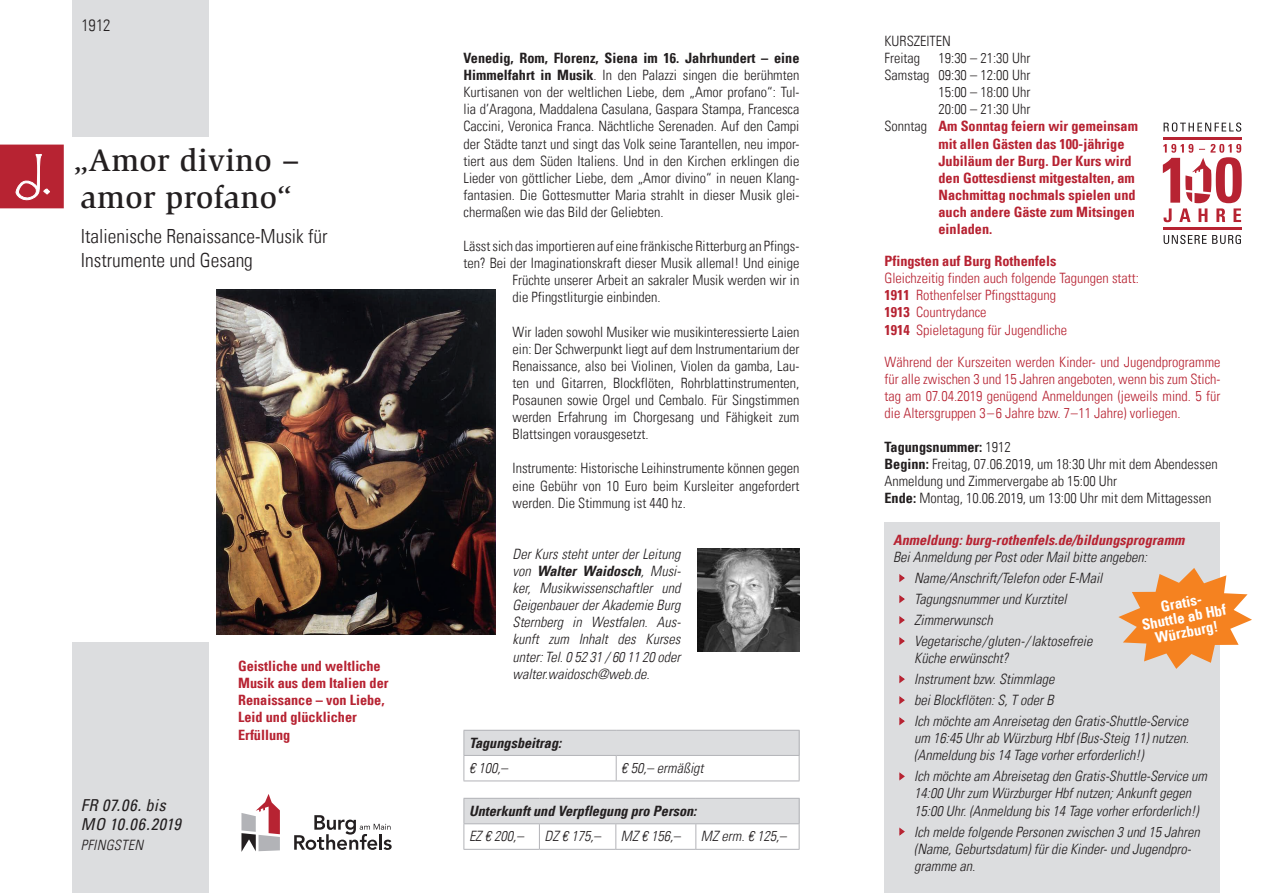
<style>
.page{position:relative;width:1263px;height:893px;background:#fff}
.page>*{position:absolute;margin:0;border:0;box-sizing:border-box;transform-origin:0 0}
.t1{font:500 32.1px/36.9px "Slimbach";letter-spacing:.01em;color:#231f20}
.t2{font:300 condensed 19.5px/24px "Univers LT";color:#231f20}
.t3{font:italic condensed 16.5px/19.5px "Univers LT";letter-spacing:.025em;color:#231f20}
.t4{font:300 condensed 16.5px "Univers LT";color:#231f20}
.t5{font:700 condensed 15px/15px "Univers LT";color:#fff;text-align:center}
.t6{font:300 condensed 14.25px/17.1px "Univers LT";color:#231f20;text-align:justify}
.t7{font:italic 300 condensed 14.25px/17.1px "Univers LT";color:#231f20}
.t8{font:300 condensed 14.25px/17.1px "Univers LT";color:#b72332}
.t9{font:700 condensed 14.25px/17.1px "Univers LT";color:#b72332}
.t10{font:italic 700 condensed 14.25px "Univers LT";color:#231f20}
.t11{font:italic 700 condensed 14.25px "Univers LT";color:#b72332}
.t12{font:italic 300 condensed 14.25px "Univers LT";letter-spacing:.02em;color:#231f20}
.s1{font-weight:700}
.s2{font-weight:300;color:#231f20}
</style>
<div class="page">
<img style="left:217px;top:289px;width:278px;height:345px">
<div style="left:72px;top:0;width:136px;height:136px;background:#dcdddf"></div>
<div style="left:72px;top:643px;width:136px;height:250px;background:#dcdddf"></div>
<hr style="left:463px;top:798px;width:76px;height:1px;background:#b2b3b7">
<hr style="left:539px;top:798px;width:77px;height:1px;background:#b2b3b7">
<hr style="left:616px;top:798px;width:80px;height:1px;background:#b2b3b7">
<hr style="left:696px;top:798px;width:103px;height:1px;background:#b2b3b7">
<svg style="left:463px;top:799px;width:337px;height:50px"></svg>
<hr style="left:463px;top:849px;width:76px;height:1px;background:#b2b3b7">
<hr style="left:539px;top:849px;width:77px;height:1px;background:#b2b3b7">
<hr style="left:616px;top:849px;width:80px;height:1px;background:#b2b3b7">
<hr style="left:696px;top:849px;width:103px;height:1px;background:#b2b3b7">
<div style="left:884px;top:523px;width:336px;height:370px;background:#dcdddf"></div>
<svg style="left:899px;top:574px;width:6px;height:8px"></svg>
<svg style="left:899px;top:595px;width:6px;height:8px"></svg>
<svg style="left:899px;top:616px;width:6px;height:8px"></svg>
<svg style="left:899px;top:637px;width:6px;height:8px"></svg>
<svg style="left:899px;top:675px;width:6px;height:9px"></svg>
<svg style="left:899px;top:696px;width:6px;height:9px"></svg>
<svg style="left:899px;top:717px;width:6px;height:9px"></svg>
<svg style="left:899px;top:772px;width:6px;height:9px"></svg>
<svg style="left:899px;top:827px;width:6px;height:9px"></svg>
<div style="left:464px;top:730px;width:335px;height:25px;background:#dcdddf"></div>
<hr style="left:463px;top:730px;width:153px;height:1px;background:#b2b3b7">
<hr style="left:616px;top:730px;width:183px;height:1px;background:#b2b3b7">
<hr style="left:463px;top:755px;width:153px;height:1px;background:#b2b3b7">
<svg style="left:463px;top:731px;width:1px;height:50px"></svg>
<hr style="left:616px;top:755px;width:183px;height:1px;background:#b2b3b7">
<svg style="left:616px;top:756px;width:1px;height:25px"></svg>
<svg style="left:799px;top:731px;width:1px;height:50px"></svg>
<hr style="left:463px;top:781px;width:153px;height:1px;background:#b2b3b7">
<hr style="left:616px;top:781px;width:183px;height:1px;background:#b2b3b7">
<img style="left:697px;top:549px;width:102px;height:102px">
<svg style="left:0;top:145px;width:64px;height:64px;background:#bd3644"></svg>
<svg style="left:294px;top:815px;width:98px;height:35px"></svg>
<svg style="left:241px;top:794px;width:39px;height:58px"></svg>
<svg style="left:1118px;top:568px;width:134px;height:101px"></svg>
<svg style="left:1163px;top:122px;width:78px;height:10px"></svg>
<svg style="left:1163px;top:235px;width:78px;height:9px"></svg>
<svg style="left:1163px;top:144px;width:79px;height:78px"></svg>
<hr style="left:1163px;top:137px;width:78px;height:3px;background:#b72332">
<hr style="left:1163px;top:227px;width:78px;height:3px;background:#b72332">
<p class="t4" style="left:82px;top:16px;width:30px">1912</p>
<h1 class="t1" style="left:74px;top:142px;width:227px">„Amor divino – amor profano“</h1>
<h2 class="t2" style="left:81px;top:224px;width:248px">Italienische Renaissance-Musik für<br>Instrumente und Gesang</h2>
<p class="t3" style="left:81px;top:795px;width:102px">FR 07.06. bis<br>MO 10.06.2019</p>
<p class="t12" style="left:81px;top:836px;width:64px">PFINGSTEN</p>
<p class="t9" style="left:238px;top:657px;width:152px">Geistliche und weltliche<br>Musik aus dem Italien der<br>Renaissance – von Liebe,<br>Leid und glücklicher<br>Erfüllung</p>
<p class="t6" style="left:463px;top:49px;width:337px"><span class="s1">Venedig, Rom, Florenz, Siena im 16. Jahrhundert – eine Himmelfahrt in Musik</span>. In den Palazzi singen die berühmten Kurtisanen von der weltlichen Liebe, dem „Amor profano“: Tul&shy;lia d’Aragona, Maddalena Casulana, Gaspara Stampa, Francesca Caccini, Veronica Franca. Nächtliche Serenaden. Auf den Campi der Städte tanzt und singt das Volk seine Tarantellen, neu impor&shy;tiert aus dem Süden Italiens. Und in den Kirchen erklingen die Lieder von göttlicher Liebe, dem „Amor divino“ in neuen Klang&shy;fantasien. Die Gottesmutter Maria strahlt in dieser Musik glei&shy;chermaßen wie das Bild der Geliebten.</p>
<p class="t6" style="left:463px;top:238px;width:337px">Lässt sich das importieren auf eine fränkische Ritterburg an Pfings-</p>
<p class="t6" style="left:463px;top:255px;width:337px">ten? Bei der Imaginationskraft dieser Musik allemal! Und einige</p>
<p class="t6" style="left:512px;top:272px;width:288px">Früchte unserer Arbeit an sakraler Musik werden wir in</p>
<p class="t6" style="left:512px;top:289px;width:149px">die Pfingstliturgie einbinden.</p>
<p class="t6" style="left:512px;top:323px;width:288px">Wir laden sowohl Musiker wie musikinteressierte Laien ein: Der Schwerpunkt liegt auf dem Instrumentarium der Renaissance, also bei Violinen, Violen da gamba, Lau&shy;ten und Gitarren, Blockflöten, Rohrblattinstrumenten, Posaunen sowie Orgel und Cembalo. Für Singstimmen werden Erfahrung im Chorgesang und Fähigkeit zum Blattsingen vorausgesetzt.</p>
<p class="t6" style="left:512px;top:460px;width:288px">Instrumente: Historische Leihinstrumente können gegen eine Gebühr von 10 Euro beim Kursleiter angefordert werden. Die Stimmung ist 440 hz.</p>
<p class="t7" style="left:512px;top:545px;width:170px;text-align:justify">Der Kurs steht unter der Leitung von <span class="s1">Walter Waidosch</span>, Musi&shy;ker, Musikwissenschaftler und Geigenbauer der Akademie Burg Sternberg in Westfalen. Aus&shy;kunft zum Inhalt des Kurses unter: Tel. 0 52 31 / 60 11 20 oder walter.waidosch@web.de.</p>
<p class="t10" style="left:469px;top:734px;width:94px">Tagungsbeitrag:</p>
<p class="t7" style="left:469px;top:759px;width:40px">€ 100,–</p>
<p class="t7" style="left:621px;top:759px;width:84px">€ 50,– ermäßigt</p>
<p class="t10" style="left:469px;top:802px;width:229px">Unterkunft und Verpflegung pro Person:</p>
<p class="t7" style="left:469px;top:828px;width:56px">EZ € 200,–</p>
<p class="t7" style="left:544px;top:828px;width:58px">DZ € 175,–</p>
<p class="t7" style="left:621px;top:828px;width:61px">MZ € 156,–</p>
<p class="t7" style="left:701px;top:828px;width:87px">MZ erm. € 125,–</p>
<p class="t6" style="left:884px;top:32px;width:68px">KURSZEITEN<br>Freitag</p>
<p class="t6" style="left:938px;top:49px;width:93px">19:30 – 21:30 Uhr</p>
<p class="t6" style="left:884px;top:67px;width:147px">Samstag 09:30 – 12:00 Uhr</p>
<p class="t6" style="left:938px;top:84px;width:93px">15:00 – 18:00 Uhr</p>
<p class="t6" style="left:938px;top:101px;width:93px">20:00 – 21:30 Uhr</p>
<p class="t9" style="left:884px;top:118px;width:255px"><span class="s2">Sonntag</span> Am Sonntag feiern wir gemeinsam</p>
<p class="t9" style="left:938px;top:135px;width:188px">mit allen Gästen das 100-jährige</p>
<p class="t9" style="left:938px;top:152px;width:195px">Jubiläum der Burg. Der Kurs wird</p>
<p class="t9" style="left:938px;top:169px;width:198px">den Gottesdienst mitgestalten, am</p>
<p class="t9" style="left:938px;top:186px;width:199px">Nachmittag nochmals spielen und</p>
<p class="t9" style="left:938px;top:203px;width:198px">auch andere Gäste zum Mitsingen</p>
<p class="t9" style="left:938px;top:220px;width:55px">einladen.</p>
<p class="t9" style="left:884px;top:252px;width:173px">Pfingsten auf Burg Rothenfels</p>
<p class="t8" style="left:884px;top:270px;width:256px">Gleichzeitig finden auch folgende Tagungen statt:<br><span class="s1">1911</span> Rothenfelser Pfingsttagung<br><span class="s1">1913</span> Countrydance<br><span class="s1">1914</span> Spieletagung für Jugendliche</p>
<p class="t8" style="left:884px;top:353px;width:337px;text-align:justify">Während der Kurszeiten werden Kinder- und Jugendprogramme für alle zwischen 3 und 15 Jahren angeboten, wenn bis zum Stich&shy;tag am 07.04.2019 genügend Anmeldungen (jeweils mind. 5 für die Altersgruppen 3–6 Jahre bzw. 7–11 Jahre) vorliegen.</p>
<p class="t6" style="left:884px;top:438px;width:335px;text-align:left"><span class="s1">Tagungsnummer:</span> 1912<br><span class="s1">Beginn:</span> Freitag, 07.06.2019, um 18:30 Uhr mit dem Abendessen Anmeldung und Zimmervergabe ab 15:00 Uhr<br><span class="s1">Ende:</span> Montag, 10.06.2019, um 13:00 Uhr mit dem Mittagessen</p>
<p class="t11" style="left:893px;top:531px;width:293px">Anmeldung: burg-rothenfels.de/bildungsprogramm</p>
<p class="t7" style="left:914px;top:546px;width:234px;line-height:21px;text-indent:-21px">Bei Anmeldung per Post oder Mail bitte angeben:<br>Name/Anschrift/Telefon oder E-Mail Tagungsnummer und Kurztitel Zimmerwunsch Vegetarische/gluten-/laktosefreie</p>
<p class="t7" style="left:914px;top:648px;width:275px;line-height:21px">Küche erwünscht?<br>Instrument bzw. Stimmlage<br>bei Blockflöten: S, T oder B<br>Ich möchte am Anreisetag den Gratis-Shuttle-Service</p>
<p class="t7" style="left:914px;top:730px;width:276px">um 16:45 Uhr ab Würzburg Hbf (Bus-Steig 11) nutzen. (Anmeldung bis 14 Tage vorher erforderlich!)</p>
<p class="t7" style="left:914px;top:768px;width:294px">Ich möchte am Abreisetag den Gratis-Shuttle-Service um<br>14:00 Uhr zum Würzburger Hbf nutzen; Ankunft gegen<br>15:00 Uhr. (Anmeldung bis 14 Tage vorher erforderlich!)</p>
<p class="t7" style="left:914px;top:823px;width:287px">Ich melde folgende Personen zwischen 3 und 15 Jahren (Name, Geburtsdatum) für die Kinder- und Jugendpro&shy;gramme an.</p>
<p class="t5" style="left:1138px;top:603px;width:87px;rotate:-11deg">Gratis-<br>Shuttle ab Hbf<br>Würzburg!</p>
</div>
